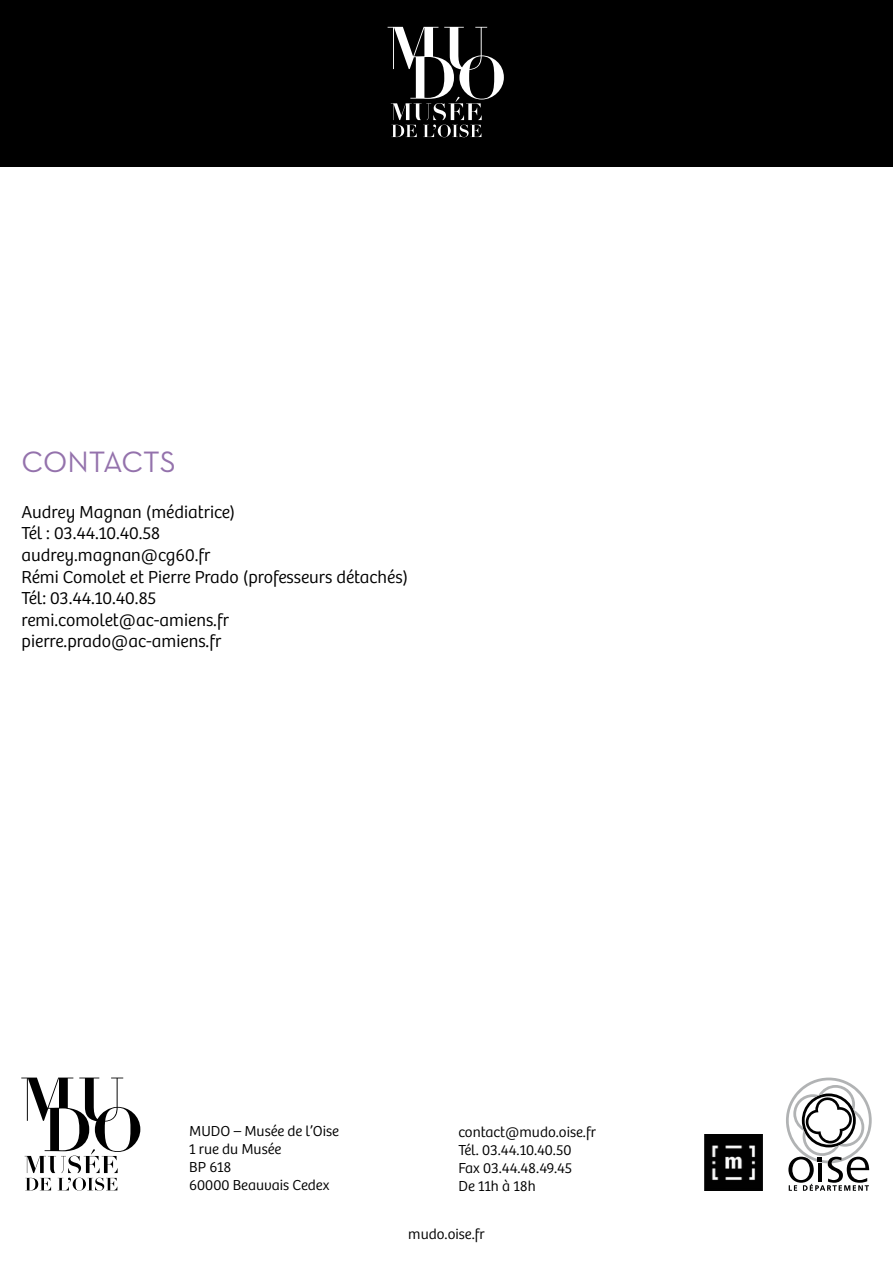
<style>
.page{position:relative;width:893px;height:1263px;background:#fff}
.page>*{position:absolute;margin:0;border:0;box-sizing:border-box;transform-origin:0 0}
.t1{font:30px "Neutra Text";letter-spacing:-.005em;color:#9472ac}
.t2{font:300 18px/21.6px "Bree";color:#000}
.t3{font:300 15px/18px "Bree";color:#000}
</style>
<div class="page">
<div style="left:0;top:0;width:893px;height:166px;background:#000"></div>
<svg style="left:388px;top:27px;width:116px;height:110px"></svg>
<svg style="left:21px;top:1077px;width:119px;height:114px"></svg>
<svg style="left:786px;top:1077px;width:86px;height:114px"></svg>
<hr style="left:818px;top:1163px;width:4px;height:19px;background:#000">
<img style="left:704px;top:1134px;width:59px;height:57px">
<h1 class="t1" style="left:22px;top:443px;width:156px">CONTACTS</h1>
<p class="t2" style="left:22px;top:501px;width:388px">Audrey Magnan (médiatrice)<br>Tél : 03.44.10.40.58<br>audrey.magnan@cg60.fr<br>Rémi Comolet et Pierre Prado (professeurs détachés)<br>Tél: 03.44.10.40.85<br>remi.comolet@ac-amiens.fr pierre.prado@ac-amiens.fr</p>
<p class="t3" style="left:189px;top:1122px;width:151px">MUDO – Musée de l’Oise<br>1 rue du Musée<br>BP 618<br>60000 Beauvais Cedex</p>
<p class="t3" style="left:459px;top:1123px;width:139px">contact@mudo.oise.fr<br>Tél. 03.44.10.40.50<br>Fax 03.44.48.49.45<br>De 11h à 18h</p>
<p class="t3" style="left:408px;top:1225px;width:78px">mudo.oise.fr</p>
</div>
